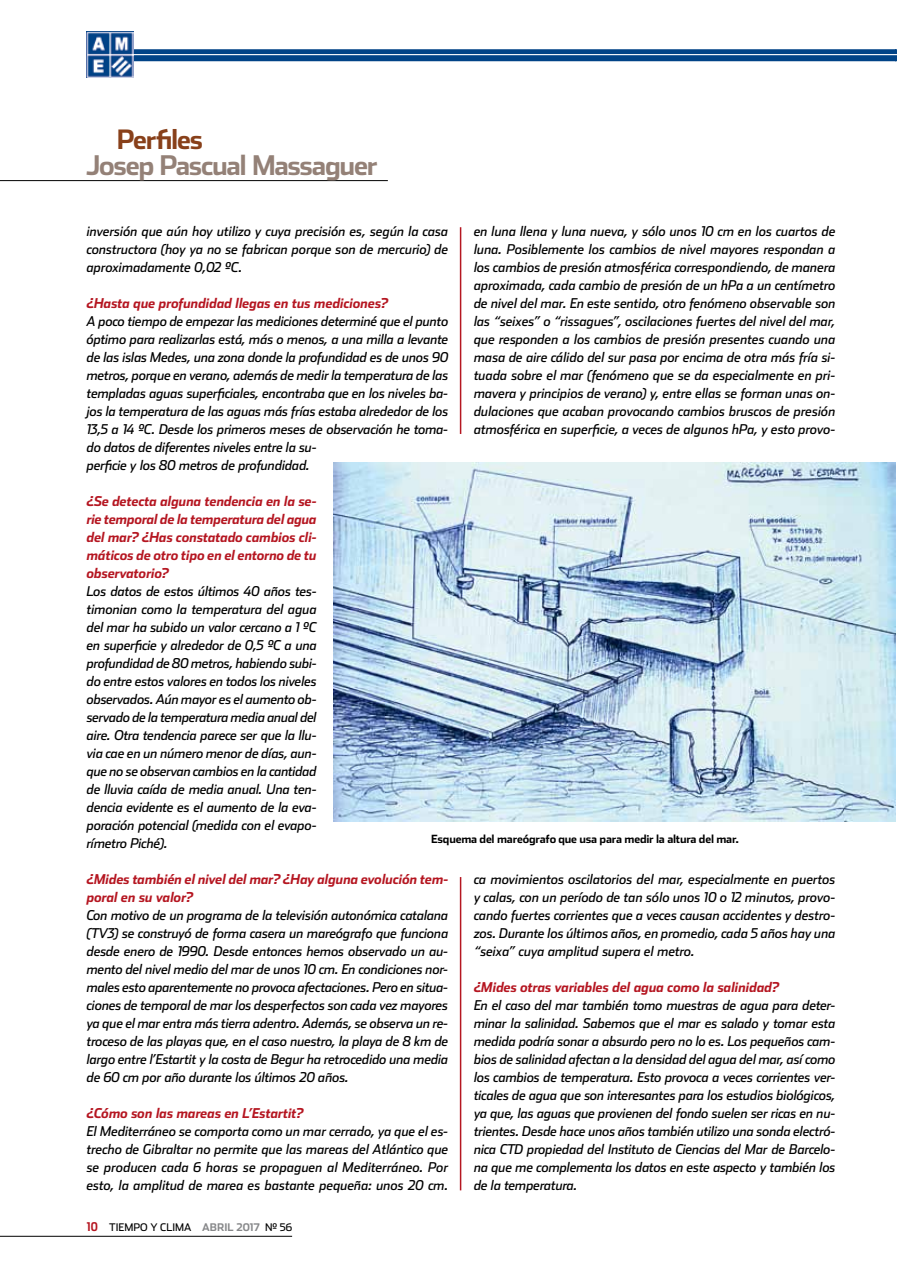
<style>
.page{position:relative;width:897px;height:1267px;background:#fff}
.page>*{position:absolute;margin:0;border:0;box-sizing:border-box;transform-origin:0 0}
.t1{font:700 27px "Stainless";color:#948177}
.t2{font:700 26.55px "Stainless";color:#88401a}
.t3{font:italic 13.5px/18px "Stainless";letter-spacing:-.01em;color:#000;text-align:justify}
.t4{font:italic 700 13.5px/18px "Stainless";letter-spacing:-.01em;color:#b51621;text-align:justify}
.t5{font:700 11.25px "Stainless";letter-spacing:-.02em;color:#000}
.t6{font:10.5px "Stainless";color:#000}
.t7{font:700 10.5px "Stainless";color:#87888a}
.s1{font-family:"Stainless Cond";font-weight:700;font-size:12px;color:#b51621}
.s2{font-weight:700;color:#87888a}
.s3{font-weight:400;color:#000}
</style>
<div class="page">
<hr style="left:0;top:1235px;width:292px;height:1px;background:#000">
<hr style="left:460px;top:227px;width:1px;height:207px;background:#b51621">
<hr style="left:0;top:180px;width:388px;height:1px;background:#000">
<img style="left:334px;top:462px;width:561px;height:359px">
<hr style="left:460px;top:877px;width:1px;height:313px;background:#b51621">
<div style="left:87px;top:49px;width:808px;height:12px;background:#004387"></div>
<img style="left:87px;top:31px;width:46px;height:47px">
<hr style="left:132px;top:54px;width:763px;height:1px;background:#fff">
<svg style="left:895px;top:49px;width:1px;height:12px"></svg>
<h2 class="t2" style="left:117px;top:124px;width:88px">Perfiles</h2>
<h1 class="t1" style="left:86px;top:149px;width:293px">Josep Pascual Massaguer</h1>
<p class="t3" style="left:474px;top:222px;width:363px">en luna llena y luna nueva, y sólo unos 10 cm en los cuartos de luna. Posiblemente los cambios de nivel mayores respondan a los cambios de presión atmosférica correspondiendo, de manera aproximada, cada cambio de presión de un hPa a un centímetro de nivel del mar. En este sentido, otro fenómeno observable son las “seixes” o “rissagues”, oscilaciones fuertes del nivel del mar, que responden a los cambios de presión presentes cuando una masa de aire cálido del sur pasa por encima de otra más fría si&shy;tuada sobre el mar (fenómeno que se da especialmente en pri&shy;mavera y principios de verano) y, entre ellas se forman unas on&shy;dulaciones que acaban provocando cambios bruscos de presión atmosférica en superficie, a veces de algunos hPa, y esto provo-</p>
<p class="t3" style="left:87px;top:222px;width:363px">inversión que aún hoy utilizo y cuya precisión es, según la casa constructora (hoy ya no se fabrican porque son de mercurio) de aproximadamente 0,02 ºC.</p>
<p class="t4" style="left:87px;top:294px;width:303px">¿Hasta que profundidad llegas en tus mediciones?</p>
<p class="t3" style="left:87px;top:312px;width:363px;text-align:left">A poco tiempo de empezar las mediciones determiné que el punto óptimo para realizarlas está, más o menos, a una milla a levante de las islas Medes, una zona donde la profundidad es de unos 90 metros, porque en verano, además de medir la temperatura de las templadas aguas superficiales, encontraba que en los niveles ba&shy;jos la temperatura de las aguas más frías estaba alrededor de los 13,5 a 14 ºC. Desde los primeros meses de observación he toma&shy;do datos de diferentes niveles entre la su-<br>perficie y los 80 metros de profundidad.</p>
<p class="t4" style="left:87px;top:492px;width:231px">¿Se detecta alguna tendencia en la se&shy;rie temporal de la temperatura del agua del mar? ¿Has constatado cambios cli&shy;máticos de otro tipo en el entorno de tu observatorio?</p>
<p class="t3" style="left:87px;top:582px;width:231px">Los datos de estos últimos 40 años tes&shy;timonian como la temperatura del agua del mar ha subido un valor cercano a 1 ºC en superficie y alrededor de 0,5 ºC a una profundidad de 80 metros, habiendo subi&shy;do entre estos valores en todos los niveles observados. Aún mayor es el aumento ob&shy;servado de la temperatura media anual del aire. Otra tendencia parece ser que la llu&shy;via cae en un número menor de días, aun&shy;que no se observan cambios en la cantidad de lluvia caída de media anual. Una ten&shy;dencia evidente es el aumento de la eva&shy;poración potencial (medida con el evapo&shy;rímetro Piché).</p>
<p class="t4" style="left:87px;top:870px;width:363px">¿Mides también el nivel del mar? ¿Hay alguna evolución tem&shy;poral en su valor?</p>
<p class="t3" style="left:87px;top:906px;width:363px">Con motivo de un programa de la televisión autonómica catalana (TV3) se construyó de forma casera un mareógrafo que funciona desde enero de 1990. Desde entonces hemos observado un au&shy;mento del nivel medio del mar de unos 10 cm. En condiciones nor&shy;males esto aparentemente no provoca afectaciones. Pero en situa&shy;ciones de temporal de mar los desperfectos son cada vez mayores ya que el mar entra más tierra adentro. Además, se observa un re&shy;troceso de las playas que, en el caso nuestro, la playa de 8 km de largo entre l’Estartit y la costa de Begur ha retrocedido una media de 60 cm por año durante los últimos 20 años.</p>
<p class="t4" style="left:87px;top:1104px;width:218px">¿Cómo son las mareas en L’Estartit?</p>
<p class="t3" style="left:87px;top:1122px;width:363px">El Mediterráneo se comporta como un mar cerrado, ya que el es&shy;trecho de Gibraltar no permite que las mareas del Atlántico que se producen cada 6 horas se propaguen al Mediterráneo. Por esto, la amplitud de marea es bastante pequeña: unos 20 cm.</p>
<p class="t5" style="left:431px;top:832px;width:309px">Esquema del mareógrafo que usa para medir la altura del mar.</p>
<p class="t3" style="left:474px;top:870px;width:363px">ca movimientos oscilatorios del mar, especialmente en puertos y calas, con un período de tan sólo unos 10 o 12 minutos, provo&shy;cando fuertes corrientes que a veces causan accidentes y destro&shy;zos. Durante los últimos años, en promedio, cada 5 años hay una “seixa” cuya amplitud supera el metro.</p>
<p class="t4" style="left:474px;top:978px;width:307px">¿Mides otras variables del agua como la salinidad?</p>
<p class="t3" style="left:474px;top:996px;width:363px">En el caso del mar también tomo muestras de agua para deter&shy;minar la salinidad. Sabemos que el mar es salado y tomar esta medida podría sonar a absurdo pero no lo es. Los pequeños cam&shy;bios de salinidad afectan a la densidad del agua del mar, así como los cambios de temperatura. Esto provoca a veces corrientes ver&shy;ticales de agua que son interesantes para los estudios biológicos, ya que, las aguas que provienen del fondo suelen ser ricas en nu&shy;trientes. Desde hace unos años también utilizo una sonda electró&shy;nica CTD propiedad del Instituto de Ciencias del Mar de Barcelo&shy;na que me complementa los datos en este aspecto y también los de la temperatura.</p>
<p class="t6" style="left:87px;top:1220px;width:123px"><span class="s1">10</span> TIEMPO Y CLIMA <span class="s2">ABRIL</span></p>
<p class="t7" style="left:236px;top:1220px;width:57px">2017 <span class="s3">Nº 56</span></p>
</div>
